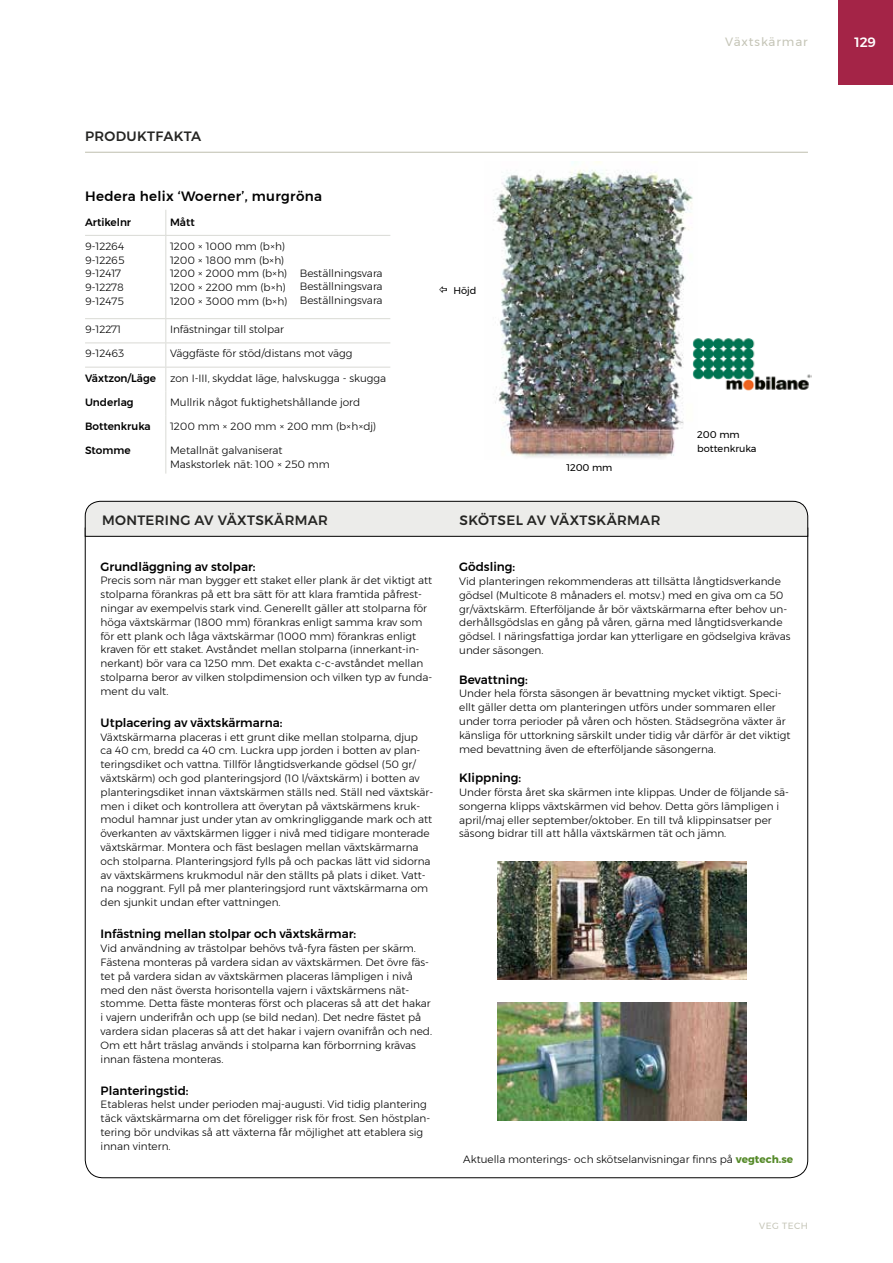
<style>
.page{position:relative;width:893px;height:1263px;background:#fff}
.page>*{position:absolute;margin:0;border:0;box-sizing:border-box;transform-origin:0 0}
.t1{font:500 13.5px "Montserrat";letter-spacing:.025em;color:#252523}
.t2{font:500 13.5px "Montserrat";letter-spacing:.025em;color:#000}
.t3{font:500 13.5px "Montserrat";color:#fff}
.t4{font:500 12px "Montserrat";color:#000}
.t5{font:12px "Montserrat";letter-spacing:.075em;color:#c5c5b7}
.t6{font:300 10.5px/13.8px "Montserrat";color:#000}
.t7{font:500 10.5px "Montserrat";color:#000}
.t8{font:9.75px/13.5px "Montserrat";color:#000}
.t9{font:9px "Montserrat";letter-spacing:.05em;color:#c5c5b7}
.s1{font-weight:700;color:#558a29}
</style>
<div class="page">
<img style="left:494px;top:162px;width:199px;height:296px">
<img style="left:692px;top:336px;width:119px;height:56px">
<svg style="left:85px;top:537px;width:723px;height:641px"></svg>
<svg style="left:85px;top:501px;width:723px;height:36px;background:#dfdfdd"></svg>
<img style="left:497px;top:1002px;width:249px;height:118px">
<img style="left:497px;top:862px;width:249px;height:118px">
<svg style="left:165px;top:210px;width:1px;height:25px"></svg>
<hr style="left:85px;top:235px;width:81px;height:1px;background:#d9dad5">
<hr style="left:165px;top:236px;width:1px;height:82px;background:#d9dad5">
<hr style="left:166px;top:235px;width:224px;height:1px;background:#d9dad5">
<hr style="left:85px;top:318px;width:81px;height:1px;background:#d9dad5">
<hr style="left:166px;top:318px;width:224px;height:1px;background:#d9dad5">
<hr style="left:85px;top:342px;width:81px;height:1px;background:#d9dad5">
<hr style="left:85px;top:367px;width:81px;height:1px;background:#d9dad5">
<hr style="left:166px;top:342px;width:224px;height:1px;background:#d9dad5">
<hr style="left:166px;top:367px;width:224px;height:1px;background:#d9dad5">
<svg style="left:165px;top:319px;width:1px;height:121px"></svg>
<hr style="left:165px;top:440px;width:1px;height:34px;background:#d9dad5">
<hr style="left:85px;top:152px;width:723px;height:1px;background:#c5c5b7">
<div style="left:838px;top:0;width:55px;height:85px;background:#a42447"></div>
<p class="t1" style="left:85px;top:125px;width:118px">PRODUKTFAKTA</p>
<p class="t2" style="left:85px;top:185px;width:239px">Hedera helix ‘Woerner’, murgröna</p>
<p class="t7" style="left:85px;top:214px;width:48px">Artikelnr</p>
<p class="t7" style="left:170px;top:214px;width:26px">Mått</p>
<p class="t6" style="left:85px;top:239px;width:41px">9-12264<br>9-12265<br>9-12417<br>9-12278<br>9-12475</p>
<p class="t6" style="left:170px;top:239px;width:119px">1200 × 1000 mm (b×h)<br>1200 × 1800 mm (b×h)<br>1200 × 2000 mm (b×h)<br>1200 × 2200 mm (b×h)<br>1200 × 3000 mm (b×h)</p>
<p class="t6" style="left:85px;top:322px;width:37px">9-12271</p>
<p class="t6" style="left:170px;top:322px;width:116px">Infästningar till stolpar</p>
<p class="t6" style="left:85px;top:346px;width:41px">9-12463</p>
<p class="t6" style="left:170px;top:346px;width:184px">Väggfäste för stöd/distans mot vägg</p>
<p class="t7" style="left:85px;top:370px;width:72px">Växtzon/Läge</p>
<p class="t6" style="left:170px;top:371px;width:218px">zon I-III, skyddat läge, halvskugga - skugga</p>
<p class="t7" style="left:85px;top:394px;width:50px">Underlag</p>
<p class="t6" style="left:170px;top:395px;width:192px">Mullrik något fuktighetshållande jord</p>
<p class="t7" style="left:85px;top:418px;width:67px">Bottenkruka</p>
<p class="t6" style="left:170px;top:419px;width:208px">1200 mm × 200 mm × 200 mm (b×h×dj)</p>
<p class="t7" style="left:85px;top:442px;width:47px">Stomme</p>
<p class="t6" style="left:170px;top:443px;width:161px">Metallnät galvaniserat<br>Maskstorlek nät: 100 × 250 mm</p>
<p class="t6" style="left:300px;top:266px;width:84px;text-align:justify">Beställningsvara Beställningsvara Beställningsvara</p>
<p class="t8" style="left:453px;top:283px;width:24px">Höjd</p>
<p class="t5" style="left:725px;top:32px;width:84px">Växtskärmar</p>
<p class="t3" style="left:854px;top:32px;width:23px">129</p>
<p class="t8" style="left:566px;top:460px;width:48px">1200 mm</p>
<p class="t8" style="left:697px;top:428px;width:61px">200 mm bottenkruka</p>
<p class="t1" style="left:102px;top:509px;width:227px">MONTERING AV VÄXTSKÄRMAR</p>
<p class="t1" style="left:460px;top:509px;width:202px">SKÖTSEL AV VÄXTSKÄRMAR</p>
<p class="t4" style="left:101px;top:557px;width:157px">Grundläggning av stolpar:</p>
<p class="t6" style="left:101px;top:573px;width:333px">Precis som när man bygger ett staket eller plank är det viktigt att stolparna förankras på ett bra sätt för att klara framtida påfrest&shy;ningar av exempelvis stark vind. Generellt gäller att stolparna för höga växtskärmar (1800 mm) förankras enligt samma krav som för ett plank och låga växtskärmar (1000 mm) förankras enligt kraven för ett staket. Avståndet mellan stolparna (innerkant-in&shy;nerkant) bör vara ca 1250 mm. Det exakta c-c-avståndet mellan stolparna beror av vilken stolpdimension och vilken typ av funda&shy;ment du valt.</p>
<p class="t4" style="left:101px;top:713px;width:183px">Utplacering av växtskärmarna:</p>
<p class="t6" style="left:101px;top:730px;width:334px">Växtskärmarna placeras i ett grunt dike mellan stolparna, djup<br>ca 40 cm, bredd ca 40 cm. Luckra upp jorden i botten av plan&shy;teringsdiket och vattna. Tillför långtidsverkande gödsel (50 gr/ växtskärm) och god planteringsjord (10 l/växtskärm) i botten av planteringsdiket innan växtskärmen ställs ned. Ställ ned växtskär&shy;men i diket och kontrollera att överytan på växtskärmens kruk&shy;modul hamnar just under ytan av omkringliggande mark och att överkanten av växtskärmen ligger i nivå med tidigare monterade växtskärmar. Montera och fäst beslagen mellan växtskärmarna och stolparna. Planteringsjord fylls på och packas lätt vid sidorna av växtskärmens krukmodul när den ställts på plats i diket. Vatt&shy;na noggrant. Fyll på mer planteringsjord runt växtskärmarna om den sjunkit undan efter vattningen.</p>
<p class="t4" style="left:101px;top:925px;width:257px">Infästning mellan stolpar och växtskärmar:</p>
<p class="t6" style="left:101px;top:941px;width:333px">Vid användning av trästolpar behövs två-fyra fästen per skärm.<br>Fästena monteras på vardera sidan av växtskärmen. Det övre fäs&shy;tet på vardera sidan av växtskärmen placeras lämpligen i nivå med den näst översta horisontella vajern i växtskärmens nät&shy;stomme. Detta fäste monteras först och placeras så att det hakar i vajern underifrån och upp (se bild nedan). Det nedre fästet på vardera sidan placeras så att det hakar i vajern ovanifrån och ned.<br>Om ett hårt träslag används i stolparna kan förborrning krävas innan fästena monteras.</p>
<p class="t4" style="left:101px;top:1081px;width:89px">Planteringstid:</p>
<p class="t6" style="left:101px;top:1098px;width:331px">Etableras helst under perioden maj-augusti. Vid tidig plantering täck växtskärmarna om det föreligger risk för frost. Sen höstplan&shy;tering bör undvikas så att växterna får möjlighet att etablera sig innan vintern.</p>
<p class="t4" style="left:459px;top:557px;width:57px">Gödsling:</p>
<p class="t6" style="left:459px;top:574px;width:333px">Vid planteringen rekommenderas att tillsätta långtidsverkande gödsel (Multicote 8 månaders el. motsv.) med en giva om ca 50 gr/växtskärm. Efterföljande år bör växtskärmarna efter behov un&shy;derhållsgödslas en gång på våren, gärna med långtidsverkande gödsel. I näringsfattiga jordar kan ytterligare en gödselgiva krävas under säsongen.</p>
<p class="t4" style="left:459px;top:670px;width:70px">Bevattning:</p>
<p class="t6" style="left:459px;top:687px;width:333px">Under hela första säsongen är bevattning mycket viktigt. Speci&shy;ellt gäller detta om planteringen utförs under sommaren eller under torra perioder på våren och hösten. Städsegröna växter är känsliga för uttorkning särskilt under tidig vår därför är det viktigt med bevattning även de efterföljande säsongerna.</p>
<p class="t4" style="left:459px;top:768px;width:64px">Klippning:</p>
<p class="t6" style="left:459px;top:785px;width:331px">Under första året ska skärmen inte klippas. Under de följande sä&shy;songerna klipps växtskärmen vid behov. Detta görs lämpligen i april/maj eller september/oktober. En till två klippinsatser per säsong bidrar till att hålla växtskärmen tät och jämn.</p>
<p class="t6" style="left:463px;top:1152px;width:331px">Aktuella monterings- och skötselanvisningar finns på <span class="s1">vegtech.se</span></p>
<p class="t9" style="left:759px;top:1219px;width:50px">VEG TECH</p>
</div>
